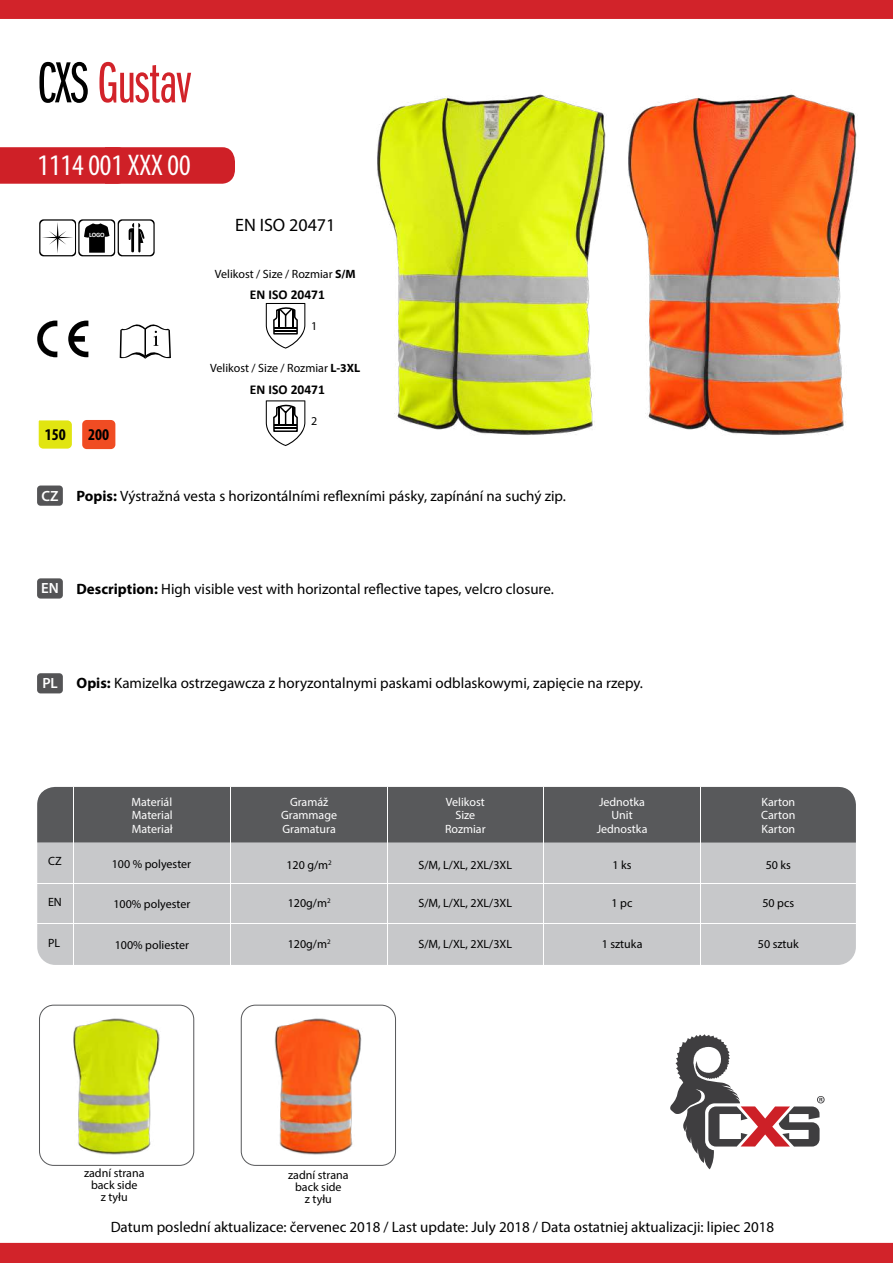
<style>
.page{position:relative;width:893px;height:1263px;background:#fff}
.page>*{position:absolute;margin:0;border:0;box-sizing:border-box;transform-origin:0 0}
.t1{font:60px "Franklin Got Itc DOT Boo Ext Com";letter-spacing:-.01em;color:#d2232a}
.t2{font:condensed 30px "Myriad Pro";color:#fff}
.t3{font:18px "Myriad Pro";color:#000}
.t4{font:700 condensed 16.5px "Myriad Pro";color:#000}
.t5{font:15px "Myriad Pro";color:#000}
.t6{font:600 14.85px "Myriad Pro";color:#fff}
.t7{font:700 13.5px "Calibri";color:#000}
.t8{font:12px/12px "Myriad Pro";color:#000;text-align:center}
.t9{font:12px "Myriad Pro";color:#fff}
.t10{font:700 6.6px "Calibri";color:#fff}
.s1{color:#000}
.s2{font-weight:700}
</style>
<div class="page">
<div style="left:0;top:147px;width:235px;height:37px;background:#cf2027"></div>
<img style="left:377px;top:94px;width:229px;height:341px">
<img style="left:628px;top:94px;width:229px;height:341px">
<svg style="left:670px;top:1034px;width:155px;height:135px"></svg>
<div style="left:37px;top:485px;width:26px;height:21px;background:#545456;border-radius:3px"></div>
<div style="left:37px;top:578px;width:26px;height:21px;background:#545456;border-radius:3px"></div>
<div style="left:37px;top:673px;width:26px;height:20px;background:#545456;border-radius:3px"></div>
<div style="left:0;top:0;width:893px;height:19px;background:#d2232a"></div>
<div style="left:0;top:1243px;width:893px;height:20px;background:#d2232a"></div>
<svg style="left:39px;top:219px;width:116px;height:38px"></svg>
<svg style="left:38px;top:420px;width:34px;height:29px"></svg>
<div style="left:82px;top:420px;width:33px;height:29px;background:#f04c23;border-radius:4px"></div>
<img style="left:45px;top:1005px;width:144px;height:160px">
<div style="left:39px;top:1005px;width:155px;height:161px;border:1px solid #58595b;border-radius:14px"></div>
<svg style="left:120px;top:324px;width:51px;height:35px"></svg>
<svg style="left:37px;top:321px;width:20px;height:36px"></svg>
<svg style="left:68px;top:321px;width:20px;height:36px"></svg>
<svg style="left:266px;top:303px;width:39px;height:46px"></svg>
<hr style="left:274px;top:330px;width:23px;height:2px;background:#000">
<svg style="left:266px;top:400px;width:39px;height:46px"></svg>
<hr style="left:274px;top:427px;width:23px;height:2px;background:#000">
<img style="left:247px;top:1005px;width:144px;height:160px">
<div style="left:241px;top:1005px;width:155px;height:161px;border:1px solid #58595b;border-radius:14px"></div>
<div style="left:37px;top:787px;width:819px;height:178px;background:#c7c8ca;border-radius:18px"></div>
<div style="left:37px;top:787px;width:819px;height:55px;background:#58595b"></div>
<hr style="left:700px;top:787px;width:1px;height:178px;background:#fff">
<hr style="left:387px;top:787px;width:1px;height:178px;background:#fff">
<hr style="left:231px;top:787px;width:1px;height:178px;background:#fff">
<hr style="left:73px;top:787px;width:1px;height:178px;background:#fff">
<hr style="left:37px;top:923px;width:819px;height:1px;background:#fff">
<hr style="left:37px;top:883px;width:819px;height:1px;background:#fff">
<hr style="left:543px;top:787px;width:1px;height:178px;background:#fff">
<h1 class="t1" style="left:37px;top:51px;width:155px"><span class="s1">CXS</span> Gustav</h1>
<h2 class="t2" style="left:38px;top:147px;width:155px">1114 001 XXX 00</h2>
<p class="t10" style="left:89px;top:230px;width:17px">LOGO</p>
<p class="t4" style="left:45px;top:424px;width:23px">150</p>
<p class="t4" style="left:88px;top:424px;width:23px">200</p>
<p class="t3" style="left:235px;top:214px;width:102px">EN ISO 20471</p>
<p class="t8" style="left:215px;top:267px;width:142px">Velikost / Size / Rozmiar <span class="s2">S/M</span></p>
<p class="t7" style="left:250px;top:285px;width:76px">EN ISO 20471</p>
<p class="t8" style="left:311px;top:320px;width:8px">1</p>
<p class="t8" style="left:210px;top:362px;width:152px">Velikost / Size / Rozmiar <span class="s2">L-3XL</span></p>
<p class="t7" style="left:250px;top:380px;width:76px">EN ISO 20471</p>
<p class="t8" style="left:311px;top:415px;width:8px">2</p>
<p class="t6" style="left:42px;top:486px;width:19px">CZ</p>
<p class="t5" style="left:77px;top:486px;width:491px"><span class="s2">Popis:</span> Výstražná vesta s horizontálními reflexními pásky, zapínání na suchý zip.</p>
<p class="t6" style="left:41px;top:579px;width:19px">EN</p>
<p class="t5" style="left:77px;top:579px;width:479px"><span class="s2">Description:</span> High visible vest with horizontal reflective tapes, velcro closure.</p>
<p class="t6" style="left:42px;top:674px;width:17px">PL</p>
<p class="t5" style="left:77px;top:674px;width:568px"><span class="s2">Opis:</span> Kamizelka ostrzegawcza z horyzontalnymi paskami odblaskowymi, zapięcie na rzepy.</p>
<p class="t9" style="left:131px;top:794px;width:42px">Materiál</p>
<p class="t9" style="left:290px;top:794px;width:40px">Gramáž</p>
<p class="t9" style="left:446px;top:794px;width:40px">Velikost</p>
<p class="t9" style="left:599px;top:794px;width:48px">Jednotka</p>
<p class="t9" style="left:761px;top:794px;width:35px">Karton</p>
<p class="t9" style="left:132px;top:808px;width:42px">Material</p>
<p class="t9" style="left:281px;top:808px;width:57px">Grammage</p>
<p class="t9" style="left:455px;top:808px;width:21px">Size</p>
<p class="t9" style="left:611px;top:808px;width:23px">Unit</p>
<p class="t9" style="left:761px;top:808px;width:36px">Carton</p>
<p class="t9" style="left:132px;top:822px;width:42px">Materiał</p>
<p class="t9" style="left:282px;top:821px;width:55px">Gramatura</p>
<p class="t9" style="left:445px;top:821px;width:42px">Rozmiar</p>
<p class="t9" style="left:597px;top:821px;width:52px">Jednostka</p>
<p class="t9" style="left:761px;top:821px;width:35px">Karton</p>
<p class="t8" style="left:48px;top:855px;width:15px">CZ</p>
<p class="t8" style="left:112px;top:857px;width:81px">100 % polyester</p>
<p class="t8" style="left:286px;top:859px;width:47px">120 g/m<sup>2</sup></p>
<p class="t8" style="left:419px;top:859px;width:95px">S/M, L/XL, 2XL/3XL</p>
<p class="t8" style="left:612px;top:859px;width:21px">1 ks</p>
<p class="t8" style="left:766px;top:859px;width:27px">50 ks</p>
<p class="t8" style="left:48px;top:896px;width:15px">EN</p>
<p class="t8" style="left:113px;top:898px;width:78px">100% polyester</p>
<p class="t8" style="left:288px;top:897px;width:44px">120g/m<sup>2</sup></p>
<p class="t8" style="left:419px;top:897px;width:95px">S/M, L/XL, 2XL/3XL</p>
<p class="t8" style="left:612px;top:897px;width:22px">1 pc</p>
<p class="t8" style="left:762px;top:897px;width:33px">50 pcs</p>
<p class="t8" style="left:48px;top:936px;width:14px">PL</p>
<p class="t8" style="left:115px;top:938px;width:76px">100% poliester</p>
<p class="t8" style="left:288px;top:938px;width:44px">120g/m<sup>2</sup></p>
<p class="t8" style="left:419px;top:938px;width:95px">S/M, L/XL, 2XL/3XL</p>
<p class="t8" style="left:602px;top:938px;width:42px">1 sztuka</p>
<p class="t8" style="left:758px;top:938px;width:42px">50 sztuk</p>
<p class="t8" style="left:84px;top:1167px;width:62px">zadní strana back side<br>z tyłu</p>
<p class="t8" style="left:288px;top:1169px;width:62px">zadní strana back side<br>z tyłu</p>
<p class="t5" style="left:111px;top:1218px;width:665px">Datum poslední aktualizace: červenec 2018 / Last update: July 2018 / Data ostatniej aktualizacji: lipiec 2018</p>
</div>
